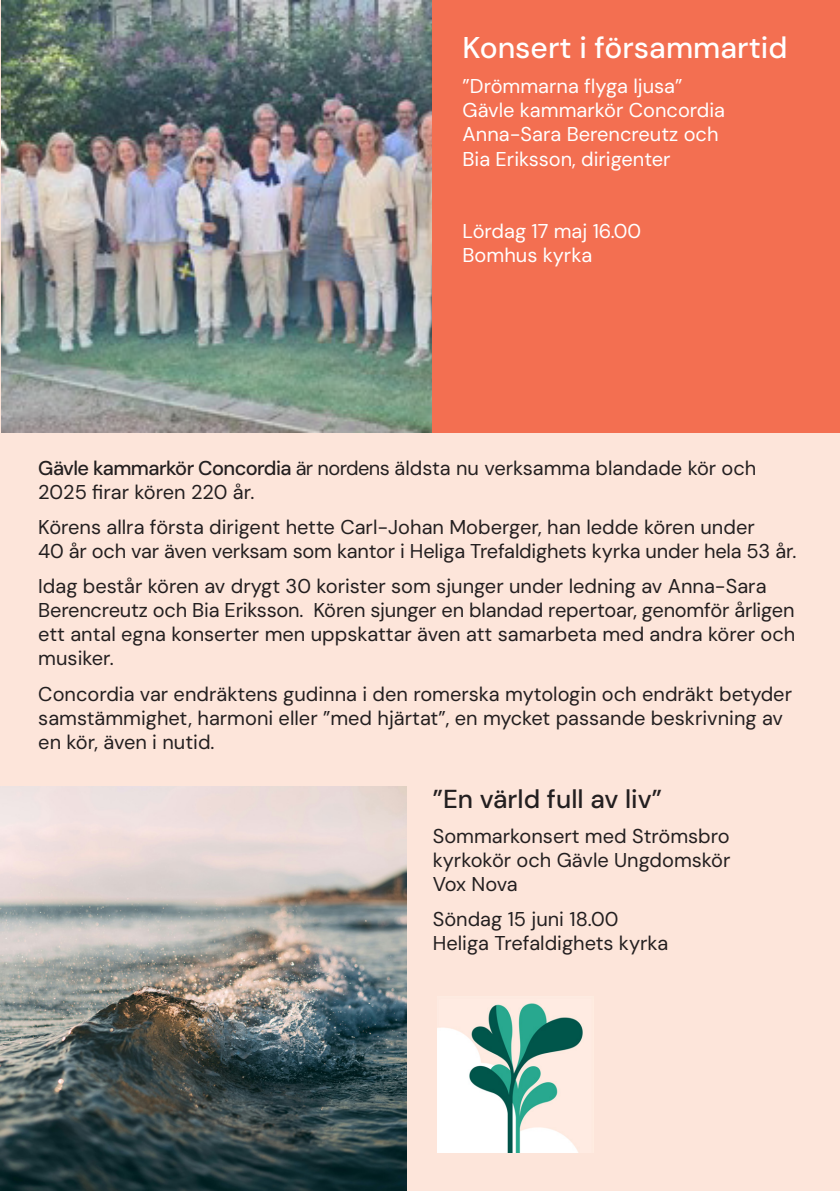
<style>
.page{position:relative;width:840px;height:1191px;background:#fff}
.page>*{position:absolute;margin:0;border:0;box-sizing:border-box;transform-origin:0 0}
.t1{font:500 30px "DM Sans";color:#fff}
.t2{font:500 26px "DM Sans";color:#231f20}
.t3{font:20px/24px "DM Sans";color:#231f20}
.t4{font:20px/24px "DM Sans";color:#fff}
.s1{font-weight:500}
</style>
<div class="page">
<div style="left:0;top:0;width:839px;height:1191px;background:#fde5da"></div>
<img style="left:1px;top:0;width:431px;height:433px">
<div style="left:432px;top:0;width:407px;height:433px;background:#f36f51"></div>
<img style="left:0;top:786px;width:406px;height:405px">
<img style="left:437px;top:1003px;width:146px;height:149px">
<p class="t1" style="left:462px;top:29px;width:326px">Konsert i försammartid</p>
<p class="t4" style="left:462px;top:74px;width:264px">”Drömmarna flyga ljusa”<br>Gävle kammarkör Concordia<br>Anna-Sara Berencreutz och<br>Bia Eriksson, dirigenter</p>
<p class="t4" style="left:462px;top:218px;width:180px">Lördag 17 maj 16.00<br>Bomhus kyrka</p>
<p class="t3" style="left:38px;top:455px;width:719px"><span class="s1">Gävle kammarkör Concordia</span> är nordens äldsta nu verksamma blandade kör och<br>2025 firar kören 220 år.</p>
<p class="t3" style="left:38px;top:515px;width:759px">Körens allra första dirigent hette Carl-Johan Moberger, han ledde kören under<br>40 år och var även verksam som kantor i Heliga Trefaldighets kyrka under hela 53 år.</p>
<p class="t3" style="left:38px;top:574px;width:758px">Idag består kören av drygt 30 korister som sjunger under ledning av Anna-Sara Berencreutz och Bia Eriksson. Kören sjunger en blandad repertoar, genomför årligen ett antal egna konserter men uppskattar även att samarbeta med andra körer och musiker.</p>
<p class="t3" style="left:38px;top:682px;width:754px">Concordia var endräktens gudinna i den romerska mytologin och endräkt betyder samstämmighet, harmoni eller ”med hjärtat”, en mycket passande beskrivning av en kör, även i nutid.</p>
<p class="t2" style="left:432px;top:782px;width:231px">”En värld full av liv”</p>
<p class="t3" style="left:432px;top:823px;width:299px;text-align:justify">Sommarkonsert med Strömsbro kyrkokör och Gävle Ungdomskör Vox Nova</p>
<p class="t3" style="left:432px;top:907px;width:237px">Söndag 15 juni 18.00<br>Heliga Trefaldighets kyrka</p>
</div>
